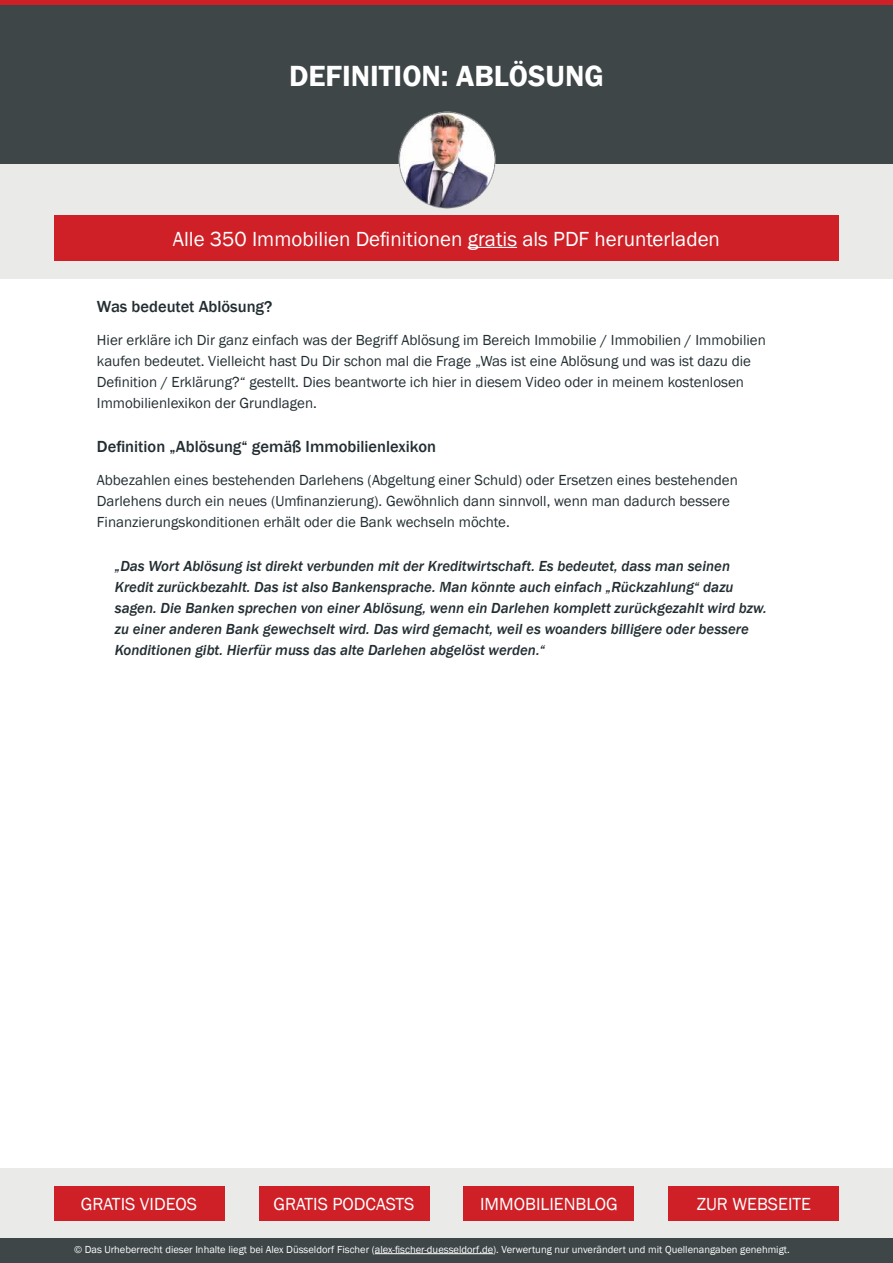
<style>
.page{position:relative;width:893px;height:1263px;background:#fff}
.page>*{position:absolute;margin:0;border:0;box-sizing:border-box;transform-origin:0 0}
.t1{font:600 30px "Franklin Gothic";color:#fff}
.t2{font:21px "Franklin Gothic";color:#fff}
.t3{font:18px "Franklin Gothic";color:#fff}
.t4{font:500 16.5px "Franklin Gothic";color:#232e32}
.t5{font:15px/21px "Franklin Gothic";color:#232e32}
.t6{font:italic 500 15px/21px "Franklin Gothic";color:#232e32}
.t7{font:10.5px "Franklin Gothic";color:#fff}
</style>
<div class="page">
<div style="left:0;top:1238px;width:893px;height:25px;background:#3e4648"></div>
<hr style="left:375px;top:1253px;width:118px;height:1px;background:#fff">
<div style="left:0;top:1168px;width:893px;height:70px;background:#eaeae8"></div>
<div style="left:669px;top:1186px;width:170px;height:34px;background:#ce2026"></div>
<div style="left:464px;top:1186px;width:170px;height:34px;background:#ce2026"></div>
<div style="left:259px;top:1186px;width:170px;height:34px;background:#ce2026"></div>
<div style="left:54px;top:1186px;width:170px;height:34px;background:#ce2026"></div>
<div style="left:0;top:0;width:893px;height:6px;background:#ce2026"></div>
<div style="left:0;top:6px;width:893px;height:158px;background:#3e4648"></div>
<div style="left:0;top:164px;width:893px;height:115px;background:#eaeae8"></div>
<div style="left:55px;top:215px;width:784px;height:45px;background:#ce2026"></div>
<hr style="left:468px;top:247px;width:49px;height:1px;background:#fff">
<h1 class="t1" style="left:289px;top:58px;width:316px">DEFINITION: ABLÖSUNG</h1>
<h2 class="t2" style="left:173px;top:226px;width:549px">Alle 350 Immobilien Definitionen gratis als PDF herunterladen</h2>
<p class="t4" style="left:97px;top:300px;width:177px">Was bedeutet Ablösung?</p>
<p class="t5" style="left:97px;top:329px;width:670px">Hier erkläre ich Dir ganz einfach was der Begriff Ablösung im Bereich Immobilie / Immobilien / Immobilien kaufen bedeutet. Vielleicht hast Du Dir schon mal die Frage „Was ist eine Ablösung und was ist dazu die Definition / Erklärung?“ gestellt. Dies beantworte ich hier in diesem Video oder in meinem kostenlosen Immobilienlexikon der Grundlagen.</p>
<p class="t4" style="left:97px;top:437px;width:341px">Definition „Ablösung“ gemäß Immobilienlexikon</p>
<p class="t5" style="left:97px;top:470px;width:642px">Abbezahlen eines bestehenden Darlehens (Abgeltung einer Schuld) oder Ersetzen eines bestehenden<br>Darlehens durch ein neues (Umfinanzierung). Gewöhnlich dann sinnvoll, wenn man dadurch bessere<br>Finanzierungskonditionen erhält oder die Bank wechseln möchte.</p>
<p class="t6" style="left:115px;top:556px;width:653px">„Das Wort Ablösung ist direkt verbunden mit der Kreditwirtschaft. Es bedeutet, dass man seinen Kredit zurückbezahlt. Das ist also Bankensprache. Man könnte auch einfach „Rückzahlung“ dazu sagen. Die Banken sprechen von einer Ablösung, wenn ein Darlehen komplett zurückgezahlt wird bzw. zu einer anderen Bank gewechselt wird. Das wird gemacht, weil es woanders billigere oder bessere Konditionen gibt. Hierfür muss das alte Darlehen abgelöst werden.“</p>
<p class="t3" style="left:81px;top:1192px;width:118px">GRATIS VIDEOS</p>
<p class="t3" style="left:273px;top:1196px;width:143px">GRATIS PODCASTS</p>
<p class="t3" style="left:480px;top:1196px;width:139px">IMMOBILIENBLOG</p>
<p class="t3" style="left:697px;top:1196px;width:116px">ZUR WEBSEITE</p>
<p class="t7" style="left:74px;top:1245px;width:717px">© Das Urheberrecht dieser Inhalte liegt bei Alex Düsseldorf Fischer (alex-fischer-duesseldorf.de). Verwertung nur unverändert und mit Quellenangaben genehmigt.</p>
</div>
